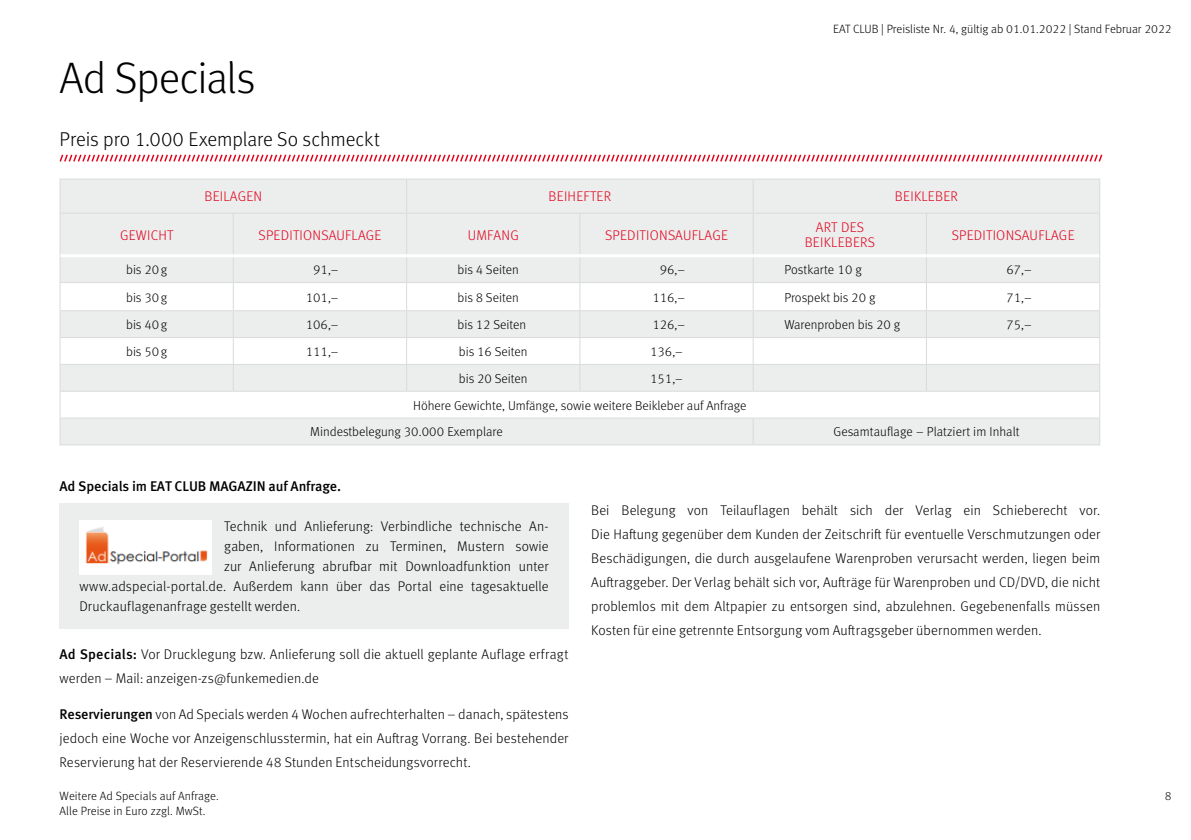
<style>
.page{position:relative;width:1191px;height:840px;background:#fff}
.page>*{position:absolute;margin:0;border:0;box-sizing:border-box;transform-origin:0 0}
.t1{font:300 44px "Meta Tab Pro";letter-spacing:-.025em;color:#000}
.t2{font:300 20px "Meta Tab Pro";color:#000}
.t3{font:300 14px/24px "Meta Tab Pro";letter-spacing:.005em;color:#000;text-align:justify}
.t4{font:300 14px/15px "Meta Tab Pro";letter-spacing:.02em;color:#e2001a;text-align:center}
.t5{font:500 14px "Meta Tab Pro";letter-spacing:-.01em;color:#000}
.t6{font:300 13px "Meta Tab Pro";color:#000}
.t7{font:300 12px "Meta Tab Pro";letter-spacing:.01em;color:#000}
.s1{font-weight:500}
</style>
<div class="page">
<div style="left:61px;top:179px;width:1038px;height:265px;background:#eceded"></div>
<svg style="left:61px;top:283px;width:1038px;height:134px"></svg>
<hr style="left:60px;top:178px;width:173px;height:1px;background:#d9dadb">
<hr style="left:60px;top:179px;width:1px;height:33px;background:#d9dadb">
<hr style="left:233px;top:178px;width:173px;height:1px;background:#d9dadb">
<hr style="left:406px;top:178px;width:174px;height:1px;background:#d9dadb">
<hr style="left:406px;top:179px;width:1px;height:33px;background:#d9dadb">
<hr style="left:580px;top:178px;width:173px;height:1px;background:#d9dadb">
<hr style="left:753px;top:178px;width:173px;height:1px;background:#d9dadb">
<hr style="left:752px;top:179px;width:1px;height:33px;background:#d9dadb">
<hr style="left:926px;top:178px;width:174px;height:1px;background:#d9dadb">
<hr style="left:1099px;top:179px;width:1px;height:33px;background:#d9dadb">
<hr style="left:60px;top:212px;width:173px;height:1px;background:#d9dadb">
<hr style="left:60px;top:213px;width:1px;height:42px;background:#d9dadb">
<hr style="left:233px;top:212px;width:173px;height:1px;background:#d9dadb">
<hr style="left:233px;top:213px;width:1px;height:41px;background:#d9dadb">
<hr style="left:406px;top:212px;width:174px;height:1px;background:#d9dadb">
<hr style="left:406px;top:213px;width:1px;height:41px;background:#d9dadb">
<hr style="left:580px;top:212px;width:173px;height:1px;background:#d9dadb">
<hr style="left:579px;top:213px;width:1px;height:41px;background:#d9dadb">
<hr style="left:753px;top:212px;width:173px;height:1px;background:#d9dadb">
<hr style="left:752px;top:213px;width:1px;height:41px;background:#d9dadb">
<hr style="left:926px;top:212px;width:174px;height:1px;background:#d9dadb">
<hr style="left:926px;top:213px;width:1px;height:41px;background:#d9dadb">
<hr style="left:1099px;top:213px;width:1px;height:42px;background:#d9dadb">
<hr style="left:60px;top:282px;width:173px;height:1px;background:#d9dadb">
<hr style="left:233px;top:282px;width:173px;height:1px;background:#d9dadb">
<hr style="left:406px;top:282px;width:174px;height:1px;background:#d9dadb">
<hr style="left:580px;top:282px;width:173px;height:1px;background:#d9dadb">
<hr style="left:753px;top:282px;width:173px;height:1px;background:#d9dadb">
<hr style="left:926px;top:282px;width:174px;height:1px;background:#d9dadb">
<hr style="left:60px;top:310px;width:173px;height:1px;background:#d9dadb">
<hr style="left:233px;top:310px;width:173px;height:1px;background:#d9dadb">
<hr style="left:406px;top:310px;width:174px;height:1px;background:#d9dadb">
<hr style="left:580px;top:310px;width:173px;height:1px;background:#d9dadb">
<hr style="left:753px;top:310px;width:173px;height:1px;background:#d9dadb">
<hr style="left:926px;top:310px;width:174px;height:1px;background:#d9dadb">
<hr style="left:60px;top:337px;width:173px;height:1px;background:#d9dadb">
<hr style="left:233px;top:337px;width:173px;height:1px;background:#d9dadb">
<hr style="left:406px;top:337px;width:174px;height:1px;background:#d9dadb">
<hr style="left:580px;top:337px;width:173px;height:1px;background:#d9dadb">
<hr style="left:753px;top:337px;width:173px;height:1px;background:#d9dadb">
<hr style="left:926px;top:337px;width:174px;height:1px;background:#d9dadb">
<hr style="left:60px;top:364px;width:173px;height:1px;background:#d9dadb">
<hr style="left:233px;top:364px;width:173px;height:1px;background:#d9dadb">
<svg style="left:233px;top:257px;width:1px;height:133px"></svg>
<hr style="left:406px;top:364px;width:174px;height:1px;background:#d9dadb">
<svg style="left:406px;top:257px;width:1px;height:133px"></svg>
<hr style="left:580px;top:364px;width:173px;height:1px;background:#d9dadb">
<svg style="left:579px;top:257px;width:1px;height:133px"></svg>
<hr style="left:753px;top:364px;width:173px;height:1px;background:#d9dadb">
<svg style="left:752px;top:257px;width:1px;height:133px"></svg>
<hr style="left:926px;top:364px;width:174px;height:1px;background:#d9dadb">
<svg style="left:926px;top:257px;width:1px;height:133px"></svg>
<hr style="left:60px;top:390px;width:173px;height:1px;background:#d9dadb">
<hr style="left:233px;top:390px;width:173px;height:1px;background:#d9dadb">
<hr style="left:406px;top:390px;width:174px;height:1px;background:#d9dadb">
<hr style="left:580px;top:390px;width:173px;height:1px;background:#d9dadb">
<hr style="left:753px;top:390px;width:173px;height:1px;background:#d9dadb">
<hr style="left:926px;top:390px;width:174px;height:1px;background:#d9dadb">
<hr style="left:60px;top:417px;width:173px;height:1px;background:#d9dadb">
<svg style="left:60px;top:255px;width:1px;height:189px"></svg>
<hr style="left:233px;top:417px;width:173px;height:1px;background:#d9dadb">
<hr style="left:406px;top:417px;width:174px;height:1px;background:#d9dadb">
<hr style="left:580px;top:417px;width:173px;height:1px;background:#d9dadb">
<hr style="left:753px;top:417px;width:173px;height:1px;background:#d9dadb">
<svg style="left:752px;top:418px;width:1px;height:26px"></svg>
<hr style="left:926px;top:417px;width:174px;height:1px;background:#d9dadb">
<svg style="left:1099px;top:255px;width:1px;height:189px"></svg>
<hr style="left:60px;top:444px;width:173px;height:1px;background:#d9dadb">
<hr style="left:233px;top:444px;width:173px;height:1px;background:#d9dadb">
<hr style="left:406px;top:444px;width:174px;height:1px;background:#d9dadb">
<hr style="left:580px;top:444px;width:173px;height:1px;background:#d9dadb">
<hr style="left:753px;top:444px;width:173px;height:1px;background:#d9dadb">
<hr style="left:926px;top:444px;width:174px;height:1px;background:#d9dadb">
<hr style="left:61px;top:254px;width:172px;height:3px;background:#fff">
<hr style="left:233px;top:254px;width:173px;height:3px;background:#fff">
<hr style="left:406px;top:254px;width:174px;height:3px;background:#fff">
<hr style="left:580px;top:254px;width:173px;height:3px;background:#fff">
<hr style="left:753px;top:254px;width:173px;height:3px;background:#fff">
<hr style="left:926px;top:254px;width:173px;height:3px;background:#fff">
<div style="left:60px;top:502px;width:508px;height:126px;background:#eceded"></div>
<img style="left:79px;top:520px;width:132px;height:54px">
<svg style="left:60px;top:154px;width:1042px;height:7px"></svg>
<h1 class="t1" style="left:60px;top:46px;width:198px">Ad Specials</h1>
<h2 class="t2" style="left:60px;top:124px;width:322px">Preis pro 1.000 Exemplare So schmeckt</h2>
<p class="t7" style="left:833px;top:20px;width:340px">EAT CLUB | Preisliste Nr. 4, gültig ab 01.01.2022 | Stand Februar 2022</p>
<p class="t4" style="left:204px;top:188px;width:59px">BEILAGEN</p>
<p class="t4" style="left:548px;top:188px;width:64px">BEIHEFTER</p>
<p class="t4" style="left:895px;top:188px;width:64px">BEIKLEBER</p>
<p class="t4" style="left:120px;top:226px;width:55px">GEWICHT</p>
<p class="t4" style="left:259px;top:226px;width:124px">SPEDITIONSAUFLAGE</p>
<p class="t4" style="left:468px;top:226px;width:53px">UMFANG</p>
<p class="t4" style="left:605px;top:226px;width:124px">SPEDITIONSAUFLAGE</p>
<p class="t4" style="left:804px;top:219px;width:72px">ART DES<br>BEIKLEBERS</p>
<p class="t4" style="left:951px;top:226px;width:124px">SPEDITIONSAUFLAGE</p>
<p class="t6" style="left:126px;top:260px;width:43px">bis 20g</p>
<p class="t6" style="left:313px;top:260px;width:27px">91,–</p>
<p class="t6" style="left:457px;top:260px;width:63px">bis 4 Seiten</p>
<p class="t6" style="left:660px;top:260px;width:27px">96,–</p>
<p class="t6" style="left:784px;top:260px;width:79px">Postkarte 10 g</p>
<p class="t6" style="left:1006px;top:260px;width:27px">67,–</p>
<p class="t6" style="left:126px;top:287px;width:43px">bis 30g</p>
<p class="t6" style="left:306px;top:287px;width:34px">101,–</p>
<p class="t6" style="left:457px;top:287px;width:63px">bis 8 Seiten</p>
<p class="t6" style="left:652px;top:287px;width:34px">116,–</p>
<p class="t6" style="left:784px;top:287px;width:93px">Prospekt bis 20 g</p>
<p class="t6" style="left:1006px;top:287px;width:27px">71,–</p>
<p class="t6" style="left:126px;top:315px;width:43px">bis 40g</p>
<p class="t6" style="left:306px;top:315px;width:34px">106,–</p>
<p class="t6" style="left:457px;top:315px;width:70px">bis 12 Seiten</p>
<p class="t6" style="left:652px;top:315px;width:34px">126,–</p>
<p class="t6" style="left:784px;top:315px;width:117px">Warenproben bis 20 g</p>
<p class="t6" style="left:1006px;top:315px;width:27px">75,–</p>
<p class="t6" style="left:126px;top:342px;width:43px">bis 50g</p>
<p class="t6" style="left:306px;top:342px;width:34px">111,–</p>
<p class="t6" style="left:459px;top:342px;width:70px">bis 16 Seiten</p>
<p class="t6" style="left:650px;top:342px;width:34px">136,–</p>
<p class="t6" style="left:459px;top:368px;width:70px">bis 20 Seiten</p>
<p class="t6" style="left:650px;top:368px;width:34px">151,–</p>
<p class="t6" style="left:413px;top:395px;width:335px">Höhere Gewichte, Umfänge, sowie weitere Beikleber auf Anfrage</p>
<p class="t6" style="left:310px;top:422px;width:194px">Mindestbelegung 30.000 Exemplare</p>
<p class="t6" style="left:833px;top:422px;width:188px">Gesamtauflage – Platziert im Inhalt</p>
<p class="t5" style="left:60px;top:475px;width:283px">Ad Specials im EAT CLUB MAGAZIN auf Anfrage.</p>
<p class="t3" style="left:224px;top:513px;width:326px">Technik und Anlieferung: Verbindliche technische An-</p>
<p class="t3" style="left:224px;top:533px;width:326px">gaben, Informationen zu Terminen, Mustern sowie</p>
<p class="t3" style="left:224px;top:553px;width:326px">zur Anlieferung abrufbar mit Downloadfunktion unter</p>
<p class="t3" style="left:79px;top:573px;width:471px">www.adspecial-portal.de. Außerdem kann über das Portal eine tagesaktuelle</p>
<p class="t3" style="left:79px;top:593px;width:222px">Druckauflagenanfrage gestellt werden.</p>
<p class="t3" style="left:60px;top:641px;width:510px"><span class="s1">Ad Specials:</span> Vor Drucklegung bzw. Anlieferung soll die aktuell geplante Auflage erfragt werden – Mail: anzeigen-zs@funkemedien.de</p>
<p class="t3" style="left:60px;top:701px;width:510px"><span class="s1">Reservierungen</span> von Ad Specials werden 4 Wochen aufrechterhalten – danach, spätestens jedoch eine Woche vor Anzeigenschlusstermin, hat ein Auftrag Vorrang. Bei bestehender Reservierung hat der Reservierende 48 Stunden Entscheidungsvorrecht.</p>
<p class="t3" style="left:591px;top:497px;width:510px">Bei Belegung von Teilauflagen behält sich der Verlag ein Schieberecht vor.<br>Die Haftung gegenüber dem Kunden der Zeitschrift für eventuelle Verschmutzungen oder Beschädigungen, die durch ausgelaufene Warenproben verursacht werden, liegen beim Auftraggeber. Der Verlag behält sich vor, Aufträge für Warenproben und CD/DVD, die nicht problemlos mit dem Altpapier zu entsorgen sind, abzulehnen. Gegebenenfalls müssen Kosten für eine getrennte Entsorgung vom Auftragsgeber übernommen werden.</p>
<p class="t7" style="left:60px;top:787px;width:161px">Weitere Ad Specials auf Anfrage.</p>
<p class="t7" style="left:1164px;top:787px;width:8px">8</p>
<p class="t7" style="left:60px;top:802px;width:147px">Alle Preise in Euro zzgl. MwSt.</p>
</div>
